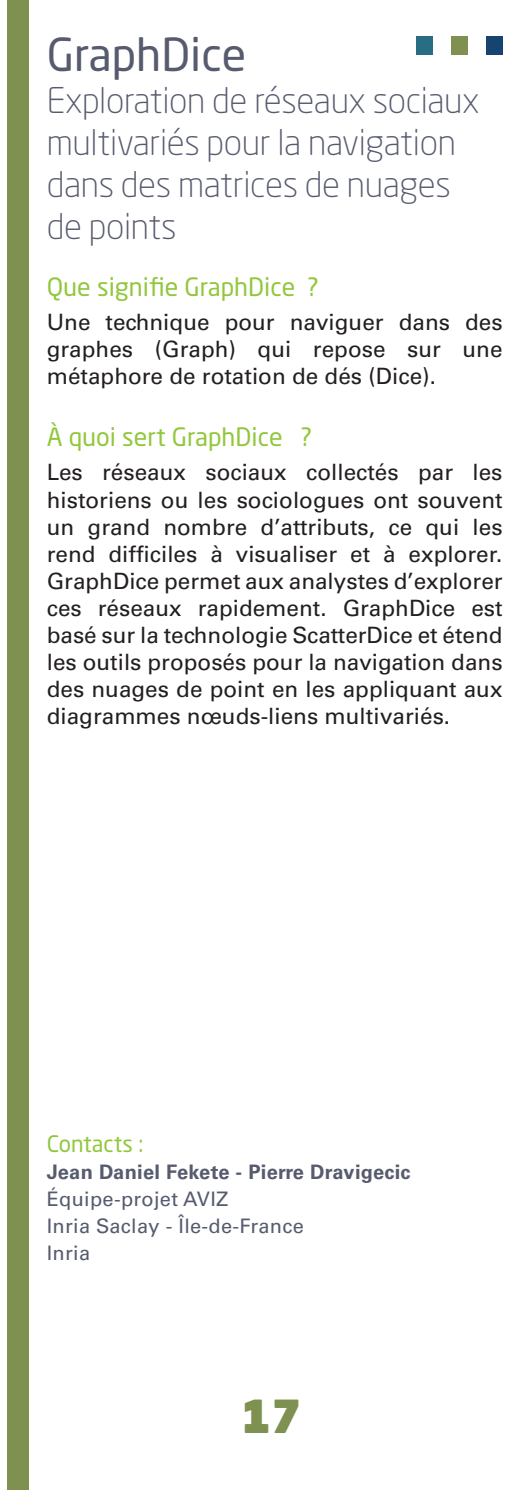
<style>
.page{position:relative;width:528px;height:1490px;background:#fff}
.page>*{position:absolute;margin:0;border:0;box-sizing:border-box;transform-origin:0 0}
.t1{font:45px "Neo Sans Std";color:#565b6e}
.t2{font:900 45px "Neo Sans Std";color:#7e9150}
.t3{font:300 35px/42px "Neo Sans Std";letter-spacing:-.01em;color:#565b6e}
.t4{font:25px "Neo Sans Std";color:#92c73d}
.t5{font:22.5px/27px "Univers LT";color:#231f20;text-align:justify}
.t6{font:22.5px "Neo Sans Std";color:#92c73d}
.t7{font:20px/27px "Univers LT";letter-spacing:.015em;color:#565b6e}
.t8{font:700 20px "Univers LT";letter-spacing:.015em;color:#565b6e}
</style>
<div class="page">
<div style="left:8px;top:0;width:21px;height:1489px;background:#7e9150"></div>
<div style="left:450px;top:36px;width:17px;height:18px;background:#7e9150"></div>
<div style="left:485px;top:36px;width:17px;height:18px;background:#174371"></div>
<div style="left:415px;top:36px;width:17px;height:18px;background:#286d84"></div>
<h1 class="t1" style="left:47px;top:26px;width:201px">GraphDice</h1>
<h2 class="t3" style="left:47px;top:78px;width:434px">Exploration de réseaux sociaux multivariés pour la navigation dans des matrices de nuages de points</h2>
<p class="t4" style="left:47px;top:272px;width:273px">Que signifie GraphDice ?</p>
<p class="t5" style="left:47px;top:309px;width:457px">Une technique pour naviguer dans des graphes (Graph) qui repose sur une métaphore de rotation de dés (Dice).</p>
<p class="t4" style="left:47px;top:422px;width:267px">À quoi sert GraphDice ?</p>
<p class="t5" style="left:47px;top:459px;width:457px">Les réseaux sociaux collectés par les historiens ou les sociologues ont souvent un grand nombre d’attributs, ce qui les rend difficiles à visualiser et à explorer.<br>GraphDice permet aux analystes d’explorer ces réseaux rapidement. GraphDice est basé sur la technologie ScatterDice et étend les outils proposés pour la navigation dans des nuages de point en les appliquant aux diagrammes nœuds-liens multivariés.</p>
<p class="t6" style="left:47px;top:1130px;width:98px">Contacts :</p>
<p class="t8" style="left:47px;top:1160px;width:365px">Jean Daniel Fekete - Pierre Dravigecic</p>
<p class="t7" style="left:47px;top:1185px;width:258px">Équipe-projet AVIZ<br>Inria Saclay - Île-de-France<br>Inria</p>
<h1 class="t2" style="left:241px;top:1386px;width:62px">17</h1>
</div>
